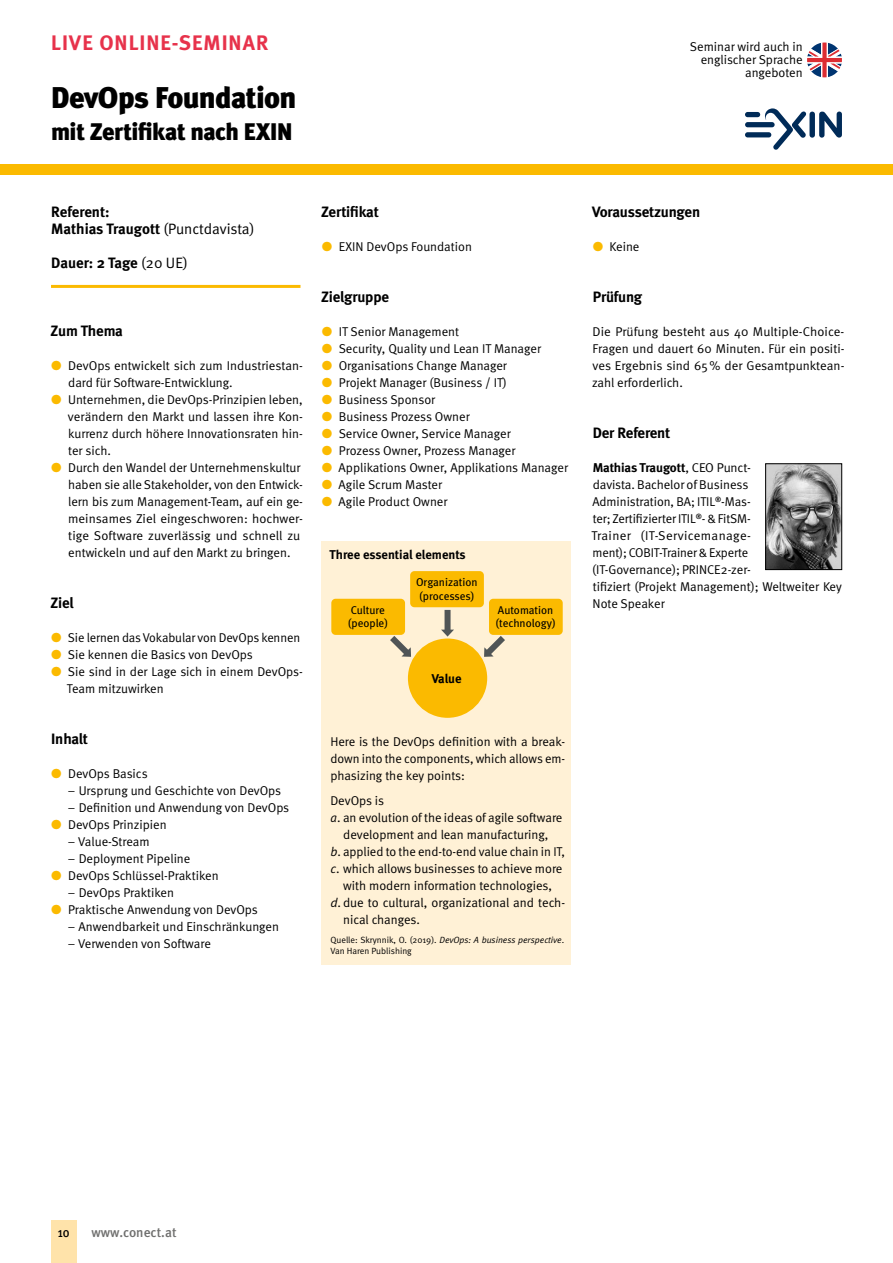
<style>
.page{position:relative;width:893px;height:1263px;background:#fff}
.page>*{position:absolute;margin:0;border:0;box-sizing:border-box;transform-origin:0 0}
.t1{font:900 30px "Meta";letter-spacing:-.025em;color:#000}
.t2{font:900 24px "Meta";letter-spacing:-.02em;color:#000}
.t3{font:700 21px "Meta";letter-spacing:.045em;color:#e7324b}
.t4{font:700 15px/17px "Meta";letter-spacing:-.01em;color:#000}
.t5{font:500 13.5px "Meta";color:#6f6f6e}
.t6{font:500 13.5px "Meta Cond";color:#000}
.t7{font:12.75px/17px "Meta Normal";color:#000}
.t8{font:700 12.75px "Meta";letter-spacing:-.01em;color:#000}
.t9{font:11.25px/13.5px "Meta";color:#000}
.t10{font:9px/10.5px "Meta Normal";color:#000}
.s1{font-family:"Meta Normal";font-weight:400}
.s2{font-family:"Meta Bold Expert";color:#fbba00}
.s3{font-style:italic}
</style>
<div class="page">
<div style="left:0;top:164px;width:893px;height:10px;background:#fbba00"></div>
<hr style="left:51px;top:285px;width:249px;height:3px;background:#fbba00">
<div style="left:745px;top:132px;width:26px;height:5px;background:#002b58;border-radius:3px"></div>
<div style="left:745px;top:112px;width:15px;height:5px;background:#002b58;border-radius:3px"></div>
<div style="left:809px;top:112px;width:6px;height:26px;background:#002b58;border-radius:3px"></div>
<svg style="left:819px;top:112px;width:23px;height:26px"></svg>
<svg style="left:765px;top:108px;width:41px;height:42px"></svg>
<div style="left:745px;top:122px;width:30px;height:5px;background:#002b58;border-radius:3px"></div>
<svg style="left:807px;top:43px;width:35px;height:34px"></svg>
<img style="left:767px;top:465px;width:73px;height:103px">
<div style="left:765px;top:463px;width:77px;height:107px;border:1px solid #000"></div>
<div style="left:322px;top:541px;width:249px;height:424px;background:#fff1d6"></div>
<div style="left:331px;top:599px;width:74px;height:36px;background:#fbba00;border-radius:4px"></div>
<div style="left:410px;top:571px;width:74px;height:36px;background:#fbba00;border-radius:4px"></div>
<div style="left:489px;top:599px;width:74px;height:36px;background:#fbba00;border-radius:4px"></div>
<div style="left:408px;top:638px;width:79px;height:80px;background:#fbba00;border-radius:50%"></div>
<div style="left:445px;top:610px;width:6px;height:21px;background:#505556"></div>
<svg style="left:441px;top:630px;width:13px;height:7px"></svg>
<svg style="left:480px;top:631px;width:31px;height:30px"></svg>
<svg style="left:384px;top:629px;width:31px;height:32px"></svg>
<div style="left:51px;top:1220px;width:26px;height:43px;background:#ffe3aa"></div>
<h3 class="t3" style="left:51px;top:31px;width:219px">LIVE ONLINE-SEMINAR</h3>
<h1 class="t1" style="left:51px;top:80px;width:247px">DevOps Foundation</h1>
<h2 class="t2" style="left:51px;top:117px;width:243px">mit Zertifikat nach EXIN</h2>
<p class="t7" style="left:690px;top:41px;width:114px;line-height:12.8px;text-align:right">Seminar wird auch in englischer Sprache angeboten</p>
<p class="t4" style="left:51px;top:203px;width:205px">Referent:<br>Mathias Traugott <span class="s1">(Punctdavista)</span></p>
<p class="t4" style="left:51px;top:254px;width:138px">Dauer: 2 Tage <span class="s1">(20 UE)</span></p>
<p class="t4" style="left:51px;top:322px;width:74px">Zum Thema</p>
<p class="t7" style="left:51px;top:357px;width:253px"><span class="s2">X</span> DevOps entwickelt sich zum Industriestan-</p>
<p class="t7" style="left:68px;top:374px;width:166px">dard für Software-Entwicklung.</p>
<p class="t7" style="left:51px;top:391px;width:253px"><span class="s2">X</span> Unternehmen, die DevOps-Prinzipien leben,</p>
<p class="t7" style="left:68px;top:408px;width:236px">verändern den Markt und lassen ihre Kon-</p>
<p class="t7" style="left:68px;top:425px;width:236px">kurrenz durch höhere Innovationsraten hin-</p>
<p class="t7" style="left:68px;top:442px;width:44px">ter sich.</p>
<p class="t7" style="left:51px;top:459px;width:251px"><span class="s2">X</span> Durch den Wandel der Unternehmenskultur</p>
<p class="t7" style="left:68px;top:476px;width:236px">haben sie alle Stakeholder, von den Entwick-</p>
<p class="t7" style="left:68px;top:493px;width:236px">lern bis zum Management-Team, auf ein ge-</p>
<p class="t7" style="left:68px;top:510px;width:236px">meinsames Ziel eingeschworen: hochwer-</p>
<p class="t7" style="left:68px;top:527px;width:234px">tige Software zuverlässig und schnell zu</p>
<p class="t7" style="left:68px;top:544px;width:224px">entwickeln und auf den Markt zu bringen.</p>
<p class="t4" style="left:51px;top:594px;width:25px">Ziel</p>
<p class="t7" style="left:51px;top:629px;width:251px"><span class="s2">X</span> Sie lernen das Vokabular von DevOps kennen</p>
<p class="t7" style="left:51px;top:646px;width:203px"><span class="s2">X</span> Sie kennen die Basics von DevOps</p>
<p class="t7" style="left:51px;top:663px;width:253px"><span class="s2">X</span> Sie sind in der Lage sich in einem DevOps-</p>
<p class="t7" style="left:67px;top:680px;width:98px">Team mitzuwirken</p>
<p class="t4" style="left:51px;top:730px;width:38px">Inhalt</p>
<p class="t7" style="left:51px;top:765px;width:98px"><span class="s2">X</span> DevOps Basics</p>
<p class="t7" style="left:68px;top:782px;width:215px">− Ursprung und Geschichte von DevOps</p>
<p class="t7" style="left:68px;top:799px;width:223px">− Definition und Anwendung von DevOps</p>
<p class="t7" style="left:51px;top:816px;width:117px"><span class="s2">X</span> DevOps Prinzipien</p>
<p class="t7" style="left:68px;top:833px;width:83px">− Value-Stream</p>
<p class="t7" style="left:68px;top:850px;width:124px">− Deployment Pipeline</p>
<p class="t7" style="left:51px;top:867px;width:169px"><span class="s2">X</span> DevOps Schlüssel-Praktiken</p>
<p class="t7" style="left:68px;top:884px;width:108px">− DevOps Praktiken</p>
<p class="t7" style="left:51px;top:901px;width:208px"><span class="s2">X</span> Praktische Anwendung von DevOps</p>
<p class="t7" style="left:68px;top:918px;width:213px">− Anwendbarkeit und Einschränkungen</p>
<p class="t7" style="left:68px;top:935px;width:145px">− Verwenden von Software</p>
<p class="t4" style="left:321px;top:203px;width:59px">Zertifikat</p>
<p class="t7" style="left:322px;top:238px;width:152px"><span class="s2">X</span> EXIN DevOps Foundation</p>
<p class="t4" style="left:321px;top:288px;width:69px">Zielgruppe</p>
<p class="t7" style="left:322px;top:323px;width:248px"><span class="s2">X</span> IT Senior Management<br><span class="s2">X</span> Security, Quality und Lean IT Manager<br><span class="s2">X</span> Organisations Change Manager<br><span class="s2">X</span> Projekt Manager (Business / IT)<br><span class="s2">X</span> Business Sponsor<br><span class="s2">X</span> Business Prozess Owner<br><span class="s2">X</span> Service Owner, Service Manager<br><span class="s2">X</span> Prozess Owner, Prozess Manager<br><span class="s2">X</span> Applikations Owner, Applikations Manager<br><span class="s2">X</span> Agile Scrum Master<br><span class="s2">X</span> Agile Product Owner</p>
<p class="t8" style="left:330px;top:547px;width:138px">Three essential elements</p>
<p class="t9" style="left:348px;top:603px;width:41px">Culture (people)</p>
<p class="t9" style="left:416px;top:575px;width:63px;text-align:center">Organization (processes)</p>
<p class="t8" style="left:432px;top:671px;width:31px">Value</p>
<p class="t9" style="left:496px;top:603px;width:61px">Automation (technology)</p>
<p class="t7" style="left:330px;top:733px;width:236px;text-align:justify">Here is the DevOps definition with a break&shy;down into the components, which allows em&shy;phasizing the key points:</p>
<p class="t7" style="left:330px;top:792px;width:55px">DevOps is</p>
<p class="t7" style="left:331px;top:809px;width:233px"><span class="s3">a</span>. an evolution of the ideas of agile software</p>
<p class="t7" style="left:343px;top:826px;width:207px">development and lean manufacturing,</p>
<p class="t7" style="left:330px;top:843px;width:236px"><span class="s3">b</span>. applied to the end-to-end value chain in IT,</p>
<p class="t7" style="left:330px;top:860px;width:234px"><span class="s3">c</span>. which allows businesses to achieve more</p>
<p class="t7" style="left:343px;top:877px;width:210px">with modern information technologies,</p>
<p class="t7" style="left:330px;top:894px;width:236px"><span class="s3">d</span>. due to cultural, organizational and tech-</p>
<p class="t7" style="left:343px;top:911px;width:78px">nical changes.</p>
<p class="t10" style="left:330px;top:935px;width:235px">Quelle: Skrynnik, O. (2019). <span class="s3">DevOps: A business perspective</span>.<br>Van Haren Publishing</p>
<p class="t4" style="left:592px;top:203px;width:110px">Voraussetzungen</p>
<p class="t7" style="left:593px;top:238px;width:48px"><span class="s2">X</span> Keine</p>
<p class="t4" style="left:593px;top:288px;width:51px">Prüfung</p>
<p class="t7" style="left:592px;top:323px;width:254px;text-align:justify">Die Prüfung besteht aus 40 Multiple-Choice-Fragen und dauert 60 Minuten. Für ein positi&shy;ves Ergebnis sind 65% der Gesamtpunktean&shy;zahl erforderlich.</p>
<p class="t4" style="left:593px;top:424px;width:79px">Der Referent</p>
<p class="t8" style="left:593px;top:460px;width:158px">Mathias Traugott<span class="s1">, CEO Punct-</span></p>
<p class="t7" style="left:591px;top:476px;width:252px">davista. Bachelor of Business<br>Administration, BA; ITIL<sup>®</sup>-Mas-<br>ter; Zertifizierter ITIL<sup>®</sup>- &amp; FitSM-<br>Trainer (IT-Servicemanage-<br>ment); COBIT-Trainer &amp; Experte<br>(IT-Governance); PRINCE2-zer-<br>tifiziert (Projekt Management); Weltweiter Key<br>Note Speaker</p>
<p class="t6" style="left:58px;top:1225px;width:13px">10</p>
<p class="t5" style="left:91px;top:1225px;width:87px">www.conect.at</p>
</div>
